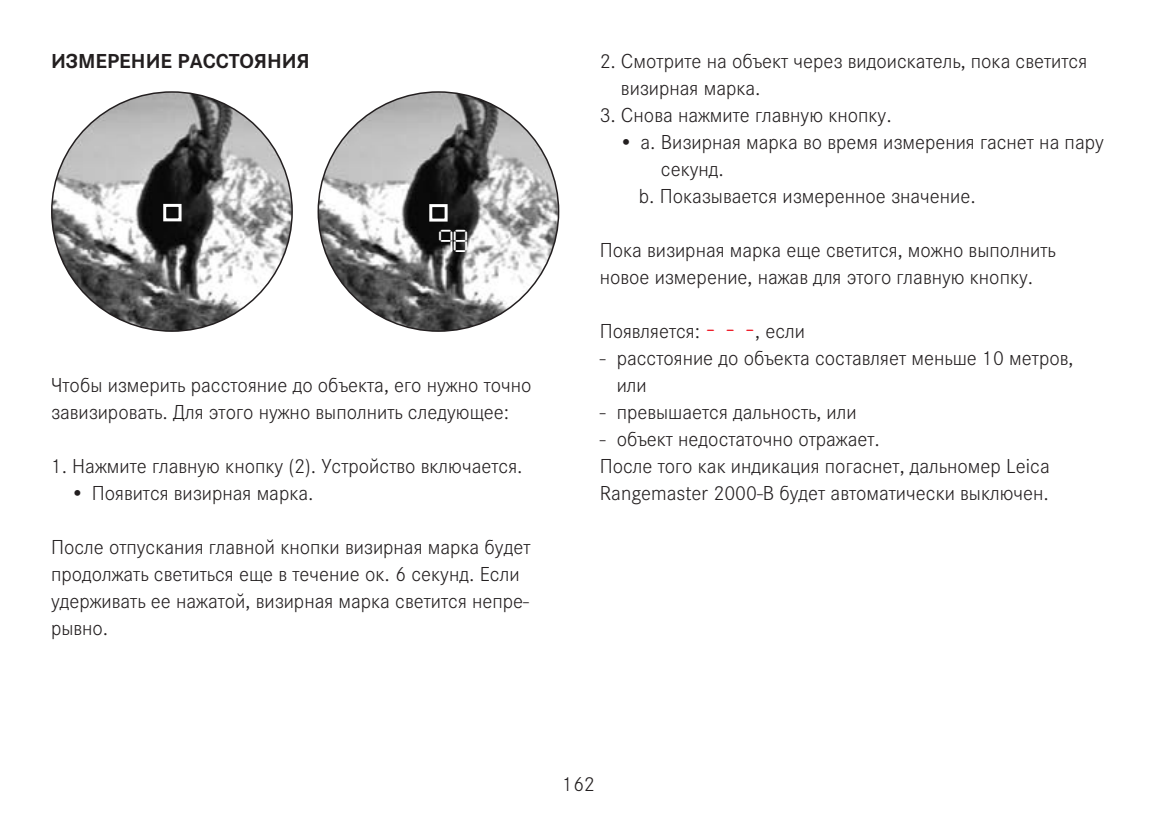
<style>
.page{position:relative;width:1174px;height:834px;background:#fff}
.page>*{position:absolute;margin:0;border:0;box-sizing:border-box;transform-origin:0 0}
.t1{font:33px "LED";color:#fff}
.t2{font:300 21px/27px "Corporate S";color:#231f20}
.t3{font:700 21px "Corporate S";color:#231f20}
.s1{font-family:"LED";font-weight:400;color:#ee1c28}
</style>
<div class="page">
<img style="left:52px;top:92px;width:240px;height:239px;border-radius:120px">
<img style="left:318px;top:92px;width:240px;height:239px;border-radius:120px">
<div style="left:163px;top:204px;width:18px;height:17px;border:3px solid #fff"></div>
<div style="left:429px;top:204px;width:18px;height:17px;border:3px solid #fff"></div>
<p class="t3" style="left:51px;top:44px;width:260px">ИЗМЕРЕНИЕ РАССТОЯНИЯ</p>
<h1 class="t1" style="left:438px;top:224px;width:31px">98</h1>
<p class="t2" style="left:51px;top:370px;width:482px">Чтобы измерить расстояние до объекта, его нужно точно завизировать. Для этого нужно выполнить следующее:</p>
<p class="t2" style="left:51px;top:451px;width:473px">1. Нажмите главную кнопку (2). Устройство включается.</p>
<p class="t2" style="left:71px;top:478px;width:244px">• Появится визирная марка.</p>
<p class="t2" style="left:51px;top:532px;width:481px">После отпускания главной кнопки визирная марка будет продолжать светиться еще в течение ок. 6 секунд. Если удерживать ее нажатой, визирная марка светится непре&shy;рывно.</p>
<p class="t2" style="left:621px;top:46px;width:468px;text-indent:-21px">2. Смотрите на объект через видоискатель, пока светится визирная марка.</p>
<p class="t2" style="left:600px;top:100px;width:293px">3. Снова нажмите главную кнопку.</p>
<p class="t2" style="left:619px;top:127px;width:486px">• a. Визирная марка во время измерения гаснет на пару</p>
<p class="t2" style="left:661px;top:154px;width:65px">секунд.</p>
<p class="t2" style="left:638px;top:181px;width:338px">b. Показывается измеренное значение.</p>
<p class="t2" style="left:599px;top:235px;width:457px">Пока визирная марка еще светится, можно выполнить новое измерение, нажав для этого главную кнопку.</p>
<p class="t2" style="left:599px;top:316px;width:207px">Появляется: <span class="s1">- - -</span>, если</p>
<p class="t2" style="left:616px;top:343px;width:458px;text-indent:-17px">- расстояние до объекта составляет меньше 10 метров, или</p>
<p class="t2" style="left:599px;top:397px;width:258px">- превышается дальность, или</p>
<p class="t2" style="left:599px;top:424px;width:451px">- объект недостаточно отражает.<br>После того как индикация погаснет, дальномер Leica<br>Rangemaster 2000-B будет автоматически выключен.</p>
<p class="t2" style="left:562px;top:769px;width:34px">162</p>
</div>
